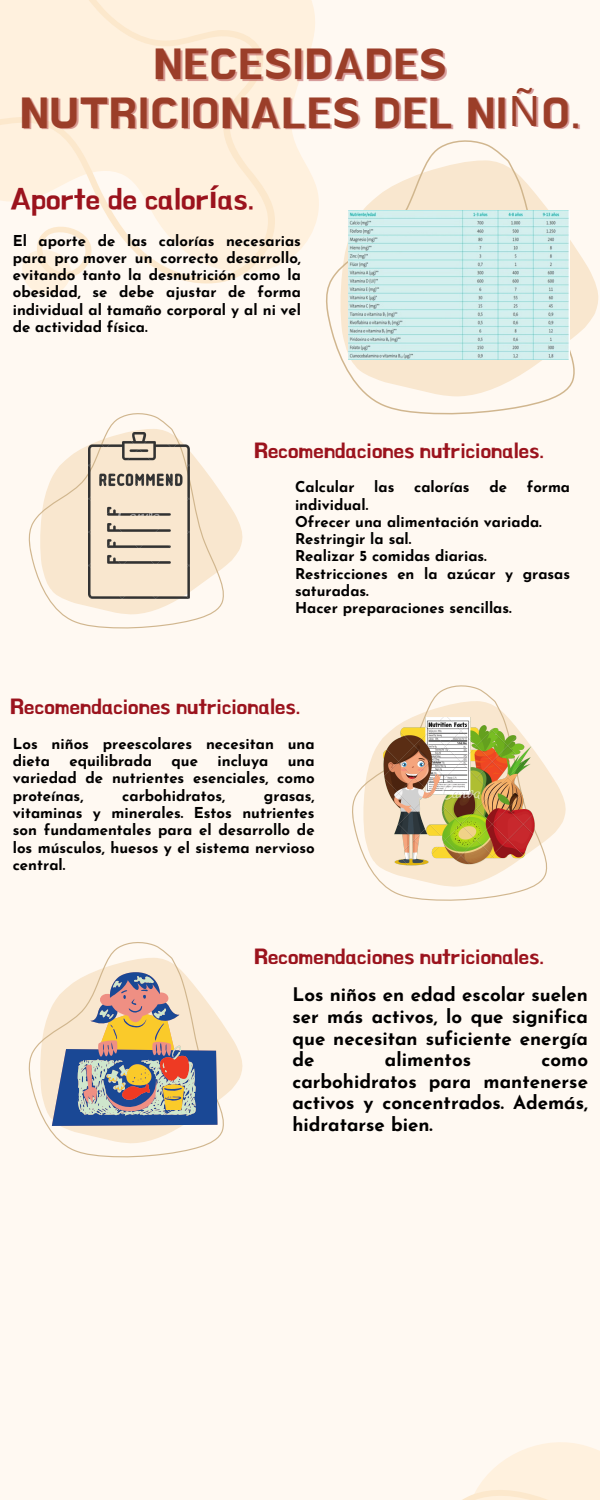
<style>
.page{position:relative;width:600px;height:1500px;background:#fff9f2}
.page>*{position:absolute;margin:0;border:0;box-sizing:border-box;transform-origin:0 0}
.t1{font:42px "BMHANNA";letter-spacing:.045em;color:#9b3e29}
.t2{font:29.6px "BMHANNA";color:#9b131d}
.t3{font:21.3px "BMHANNA";color:#9b131d}
.t4{font:700 18.7px/21.5px "Josefin Sans";color:#000;text-align:justify}
.t5{font:700 15px/17.3px "Josefin Sans";color:#000;text-align:justify}
.s1{font-family:"Noto Sans"}
.s2{font-family:"Noto Sans";font-weight:700}
</style>
<div class="page">
<svg style="left:226px;top:500px;width:17px;height:65px"></svg>
<svg style="left:28px;top:413px;width:198px;height:216px"></svg>
<svg style="left:577px;top:251px;width:22px;height:83px;fill:#f9e7cf"></svg>
<svg style="left:326px;top:140px;width:251px;height:275px"></svg>
<svg style="left:27px;top:0;width:292px;height:295px"></svg>
<svg style="left:0;top:0;width:281px;height:283px;fill:#fff1de"></svg>
<svg style="left:462px;top:1442px;width:138px;height:58px"></svg>
<img style="left:349px;top:211px;width:221px;height:149px">
<svg style="left:549px;top:772px;width:17px;height:66px"></svg>
<svg style="left:352px;top:685px;width:197px;height:216px"></svg>
<svg style="left:226px;top:1029px;width:17px;height:65px"></svg>
<svg style="left:28px;top:942px;width:198px;height:216px"></svg>
<img style="left:88px;top:433px;width:102px;height:166px">
<img style="left:383px;top:717px;width:155px;height:151px">
<svg style="left:52px;top:972px;width:165px;height:154px;background:#aea49f"></svg>
<p class="t1" style="left:154px;top:44px;width:294px">NECESIDADES</p>
<p class="t1" style="left:20px;top:92px;width:561px">NUTRICIONALES DEL NI<span class="s1">Ñ</span>O.</p>
<p class="t2" style="left:11px;top:184px;width:245px">Aporte de calor<span class="s2">í</span>as.</p>
<p class="t5" style="left:13px;top:233px;width:290px">El aporte de las calorías necesarias para pro mover un correcto desarrollo, evitando tanto la desnutrición como la obesidad, se debe ajustar de forma individual al tamaño corporal y al ni vel de actividad física.</p>
<p class="t3" style="left:254px;top:440px;width:291px">Recomendaciones nutricionales.</p>
<p class="t5" style="left:295px;top:480px;width:61px">Calcular</p>
<p class="t5" style="left:374px;top:480px;width:22px">las</p>
<p class="t5" style="left:414px;top:480px;width:57px">calorías</p>
<p class="t5" style="left:489px;top:480px;width:19px">de</p>
<p class="t5" style="left:527px;top:480px;width:45px">forma</p>
<p class="t5" style="left:295px;top:497px;width:75px">individual.</p>
<p class="t5" style="left:295px;top:515px;width:248px">Ofrecer una alimentación variada.</p>
<h3 class="t5" style="left:295px;top:532px;width:118px">Restringir la sal.</h3>
<p class="t5" style="left:295px;top:549px;width:193px">Realizar 5 comidas diarias.</p>
<p class="t5" style="left:295px;top:566px;width:277px">Restricciones en la azúcar y grasas saturadas.</p>
<p class="t5" style="left:295px;top:601px;width:218px">Hacer preparaciones sencillas.</p>
<p class="t3" style="left:11px;top:696px;width:291px">Recomendaciones nutricionales.</p>
<p class="t5" style="left:13px;top:736px;width:303px">Los niños preescolares necesitan una dieta</p>
<p class="t5" style="left:69px;top:754px;width:84px">equilibrada</p>
<p class="t5" style="left:172px;top:754px;width:28px">que</p>
<p class="t5" style="left:218px;top:754px;width:52px">incluya</p>
<p class="t5" style="left:13px;top:754px;width:303px;text-indent:275px">una variedad de nutrientes esenciales, como proteínas,</p>
<p class="t5" style="left:122px;top:788px;width:104px">carbohidratos,</p>
<p class="t5" style="left:13px;top:788px;width:303px;text-indent:251px">grasas, vitaminas y minerales. Estos nutrientes son fundamentales para el desarrollo de los músculos, huesos y el sistema nervioso central.</p>
<p class="t3" style="left:254px;top:946px;width:291px">Recomendaciones nutricionales.</p>
<p class="t4" style="left:292px;top:986px;width:297px">Los niños en edad escolar suelen ser más activos, lo que significa que necesitan suficiente energía de</p>
<p class="t4" style="left:385px;top:1051px;width:88px">alimentos</p>
<p class="t4" style="left:292px;top:1051px;width:297px;text-indent:249px">como carbohidratos para mantenerse activos y concentrados. Además, hidratarse bien.</p>
</div>
